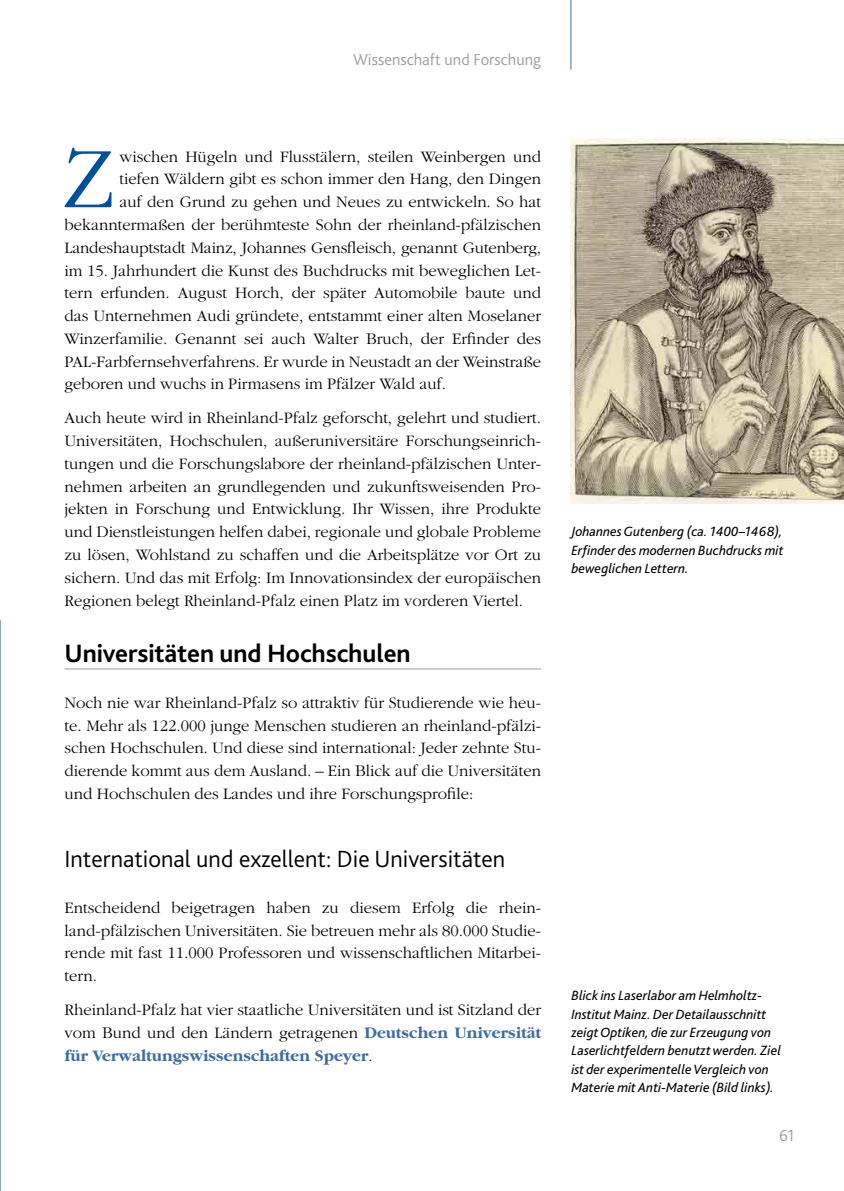
<style>
.page{position:relative;width:844px;height:1191px;background:#fff}
.page>*{position:absolute;margin:0;border:0;box-sizing:border-box;transform-origin:0 0}
.Portr妕_Initiale{font:300 89.6px "Garamond";color:#004e9e}
.t1{font:700 26.25px "Bliss 2";letter-spacing:-.005em;color:#000}
.t2{font:300 24.5px "Bliss 2";color:#000}
.Flie_text{font:300 16.62px/22.8px "Garamond";color:#000;text-align:justify}
.Portr妕_Initiale-2{font:300 16.62px "Garamond";color:#000}
.t3{font:300 16.62px "Bliss 2";color:#9c9d9d}
.t4{font:italic 14px/18.4px "Bliss 2";color:#000}
.s1{font-weight:700;color:#3d6ca4}
</style>
<div class="page">
<hr style="left:64px;top:668px;width:477px;height:1px;background:#9c9d9d">
<hr style="left:0;top:620px;width:1px;height:571px;background:#3d6ca4">
<img style="left:570px;top:139px;width:273px;height:364px">
<hr style="left:570px;top:0;width:1px;height:69px;background:#3d6ca4">
<p class="t3" style="left:353px;top:49px;width:189px">Wissenschaft und Forschung</p>
<p class="Portr妕_Initiale" style="left:61px;top:130px;width:55px">Z</p>
<p class="Portr妕_Initiale-2" style="left:119px;top:147px;width:423px">wischen Hügeln und Flusstälern, steilen Weinbergen und</p>
<p class="Portr妕_Initiale-2" style="left:119px;top:170px;width:423px">tiefen Wäldern gibt es schon immer den Hang, den Dingen</p>
<p class="Portr妕_Initiale-2" style="left:119px;top:193px;width:423px">auf den Grund zu gehen und Neues zu entwickeln. So hat</p>
<p class="Portr妕_Initiale-2" style="left:64px;top:216px;width:478px">bekanntermaßen der berühmteste Sohn der rheinland-pfälzischen</p>
<p class="Portr妕_Initiale-2" style="left:64px;top:238px;width:478px">Landeshauptstadt Mainz, Johannes Gensfleisch, genannt Gutenberg,</p>
<p class="Portr妕_Initiale-2" style="left:64px;top:261px;width:478px">im 15. Jahrhundert die Kunst des Buchdrucks mit beweglichen Let-</p>
<p class="Portr妕_Initiale-2" style="left:64px;top:284px;width:478px">tern erfunden. August Horch, der später Automobile baute und</p>
<p class="Portr妕_Initiale-2" style="left:64px;top:307px;width:478px">das Unternehmen Audi gründete, entstammt einer alten Moselaner</p>
<p class="Portr妕_Initiale-2" style="left:64px;top:329px;width:478px">Winzerfamilie. Genannt sei auch Walter Bruch, der Erfinder des</p>
<p class="Portr妕_Initiale-2" style="left:64px;top:352px;width:478px">PAL-Farbfernsehverfahrens. Er wurde in Neustadt an der Weinstraße</p>
<p class="Portr妕_Initiale-2" style="left:64px;top:375px;width:383px">geboren und wuchs in Pirmasens im Pfälzer Wald auf.</p>
<p class="Flie_text" style="left:64px;top:407px;width:478px">Auch heute wird in Rheinland-Pfalz geforscht, gelehrt und studiert.<br>Universitäten, Hochschulen, außeruniversitäre Forschungseinrich&shy;tungen und die Forschungslabore der rheinland-pfälzischen Unter&shy;nehmen arbeiten an grundlegenden und zukunftsweisenden Pro&shy;jekten in Forschung und Entwicklung. Ihr Wissen, ihre Produkte und Dienstleistungen helfen dabei, regionale und globale Probleme zu lösen, Wohlstand zu schaffen und die Arbeitsplätze vor Ort zu sichern. Und das mit Erfolg: Im Innovationsindex der europäischen Regionen belegt Rheinland-Pfalz einen Platz im vorderen Viertel.</p>
<h2 class="t1" style="left:64px;top:636px;width:347px">Universitäten und Hochschulen</h2>
<p class="Flie_text" style="left:64px;top:691px;width:478px">Noch nie war Rheinland-Pfalz so attraktiv für Studierende wie heu&shy;te. Mehr als 122.000 junge Menschen studieren an rheinland-pfälzi&shy;schen Hochschulen. Und diese sind international: Jeder zehnte Stu&shy;dierende kommt aus dem Ausland. – Ein Blick auf die Universitäten und Hochschulen des Landes und ihre Forschungsprofile:</p>
<h3 class="t2" style="left:64px;top:844px;width:442px">International und exzellent: Die Universitäten</h3>
<p class="Flie_text" style="left:64px;top:896px;width:478px">Entscheidend beigetragen haben zu diesem Erfolg die rhein&shy;land-pfälzischen Universitäten. Sie betreuen mehr als 80.000 Studie&shy;rende mit fast 11.000 Professoren und wissenschaftlichen Mitarbei&shy;tern.</p>
<p class="Flie_text" style="left:64px;top:998px;width:478px">Rheinland-Pfalz hat vier staatliche Universitäten und ist Sitzland der vom Bund und den Ländern getragenen <span class="s1">Deutschen Universität für Verwaltungswissenschaften Speyer</span>.</p>
<p class="t4" style="left:571px;top:522px;width:213px;text-align:justify">Johannes Gutenberg (ca. 1400–1468), Erfinder des modernen Buchdrucks mit beweglichen Lettern.</p>
<p class="t4" style="left:571px;top:986px;width:211px">Blick ins Laserlabor am Helmholtz-Institut Mainz. Der Detailausschnitt zeigt Optiken, die zur Erzeugung von Laserlichtfeldern benutzt werden. Ziel ist der experimentelle Vergleich von Materie mit Anti-Materie (Bild links).</p>
<p class="t3" style="left:778px;top:1125px;width:17px">61</p>
</div>
